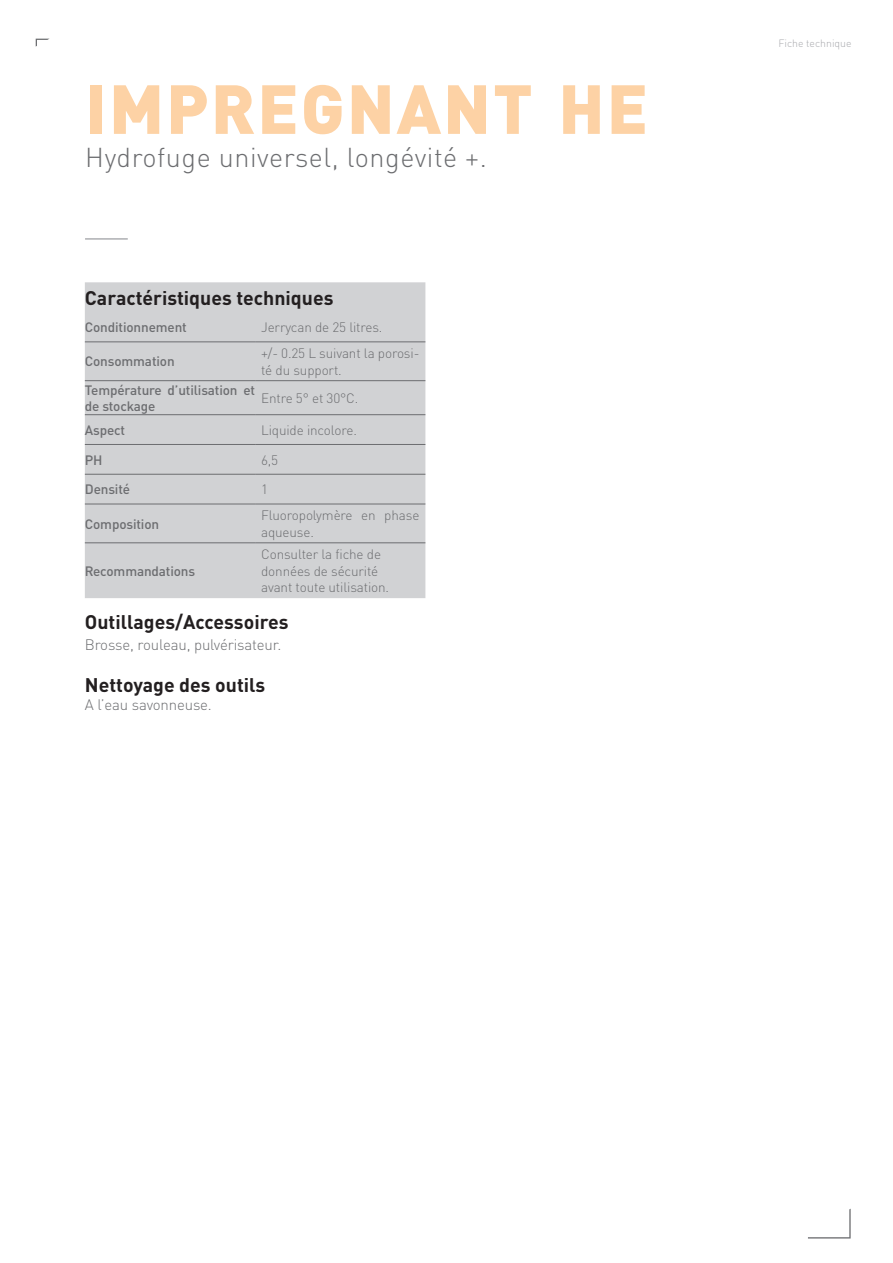
<style>
.page{position:relative;width:893px;height:1263px;background:#fff}
.page>*{position:absolute;margin:0;border:0;box-sizing:border-box;transform-origin:0 0}
.t1{font:900 68.25px "DINOT";letter-spacing:.03em;color:#fdd2a5}
.t2{font:300 27px "DINOT";letter-spacing:.02em;color:#6c6d70}
.t3{font:700 19.5px "DINOT";color:#231f20}
.t4{font:300 15px "DINOT";letter-spacing:-.01em;color:#6c6d70}
.t5{font:300 13.5px/16.5px "DINOT";letter-spacing:-.01em;color:#6c6d70}
.t6{font:500 13.5px/16.5px "DINOT";letter-spacing:-.01em;color:#6c6d70}
.t7{font:300 10.5px "DINOT";color:#a8a9ad}
</style>
<div class="page">
<svg style="left:85px;top:238px;width:43px;height:2px"></svg>
<svg style="left:36px;top:39px;width:13px;height:8px"></svg>
<div style="left:85px;top:282px;width:340px;height:316px;background:#d1d2d4"></div>
<hr style="left:85px;top:342px;width:170px;height:1px;background:#6c6d70">
<hr style="left:255px;top:342px;width:170px;height:1px;background:#6c6d70">
<hr style="left:85px;top:380px;width:170px;height:1px;background:#6c6d70">
<hr style="left:255px;top:380px;width:170px;height:1px;background:#6c6d70">
<hr style="left:85px;top:414px;width:170px;height:1px;background:#6c6d70">
<hr style="left:255px;top:414px;width:170px;height:1px;background:#6c6d70">
<hr style="left:85px;top:444px;width:170px;height:1px;background:#6c6d70">
<hr style="left:255px;top:444px;width:170px;height:1px;background:#6c6d70">
<hr style="left:85px;top:474px;width:170px;height:1px;background:#6c6d70">
<hr style="left:255px;top:474px;width:170px;height:1px;background:#6c6d70">
<hr style="left:85px;top:504px;width:170px;height:1px;background:#6c6d70">
<hr style="left:255px;top:504px;width:170px;height:1px;background:#6c6d70">
<hr style="left:85px;top:543px;width:170px;height:1px;background:#6c6d70">
<hr style="left:255px;top:543px;width:170px;height:1px;background:#6c6d70">
<svg style="left:808px;top:1209px;width:43px;height:29px"></svg>
<h1 class="t1" style="left:85px;top:63px;width:564px">IMPREGNANT HE</h1>
<h2 class="t2" style="left:85px;top:141px;width:403px">Hydrofuge universel, longévité +.</h2>
<h3 class="t3" style="left:85px;top:285px;width:250px">Caractéristiques techniques</h3>
<p class="t6" style="left:85px;top:319px;width:103px">Conditionnement</p>
<p class="t5" style="left:261px;top:319px;width:123px">Jerrycan de 25 litres.</p>
<p class="t6" style="left:85px;top:353px;width:91px">Consommation</p>
<p class="t5" style="left:261px;top:345px;width:160px">+/- 0.25 L suivant la porosi&shy;té du support.</p>
<p class="t6" style="left:85px;top:381px;width:172px">Température d’utilisation et de stockage</p>
<p class="t5" style="left:261px;top:390px;width:99px">Entre 5° et 30°C.</p>
<p class="t6" style="left:85px;top:421px;width:42px">Aspect</p>
<p class="t5" style="left:261px;top:421px;width:97px">Liquide incolore.</p>
<p class="t6" style="left:85px;top:451px;width:19px">PH</p>
<p class="t5" style="left:261px;top:451px;width:19px">6,5</p>
<p class="t6" style="left:85px;top:481px;width:47px">Densité</p>
<p class="t5" style="left:261px;top:481px;width:8px">1</p>
<p class="t6" style="left:85px;top:515px;width:76px">Composition</p>
<p class="t5" style="left:261px;top:507px;width:160px">Fluoropolymère en phase aqueuse.</p>
<p class="t6" style="left:85px;top:562px;width:112px">Recommandations</p>
<p class="t5" style="left:261px;top:546px;width:130px">Consulter la fiche de données de sécurité avant toute utilisation.</p>
<h3 class="t3" style="left:85px;top:609px;width:205px">Outillages/Accessoires</h3>
<p class="t4" style="left:85px;top:635px;width:198px">Brosse, rouleau, pulvérisateur.</p>
<h3 class="t3" style="left:85px;top:672px;width:182px">Nettoyage des outils</h3>
<p class="t4" style="left:85px;top:695px;width:129px">A l’eau savonneuse.</p>
<p class="t7" style="left:778px;top:36px;width:75px">Fiche technique</p>
</div>
